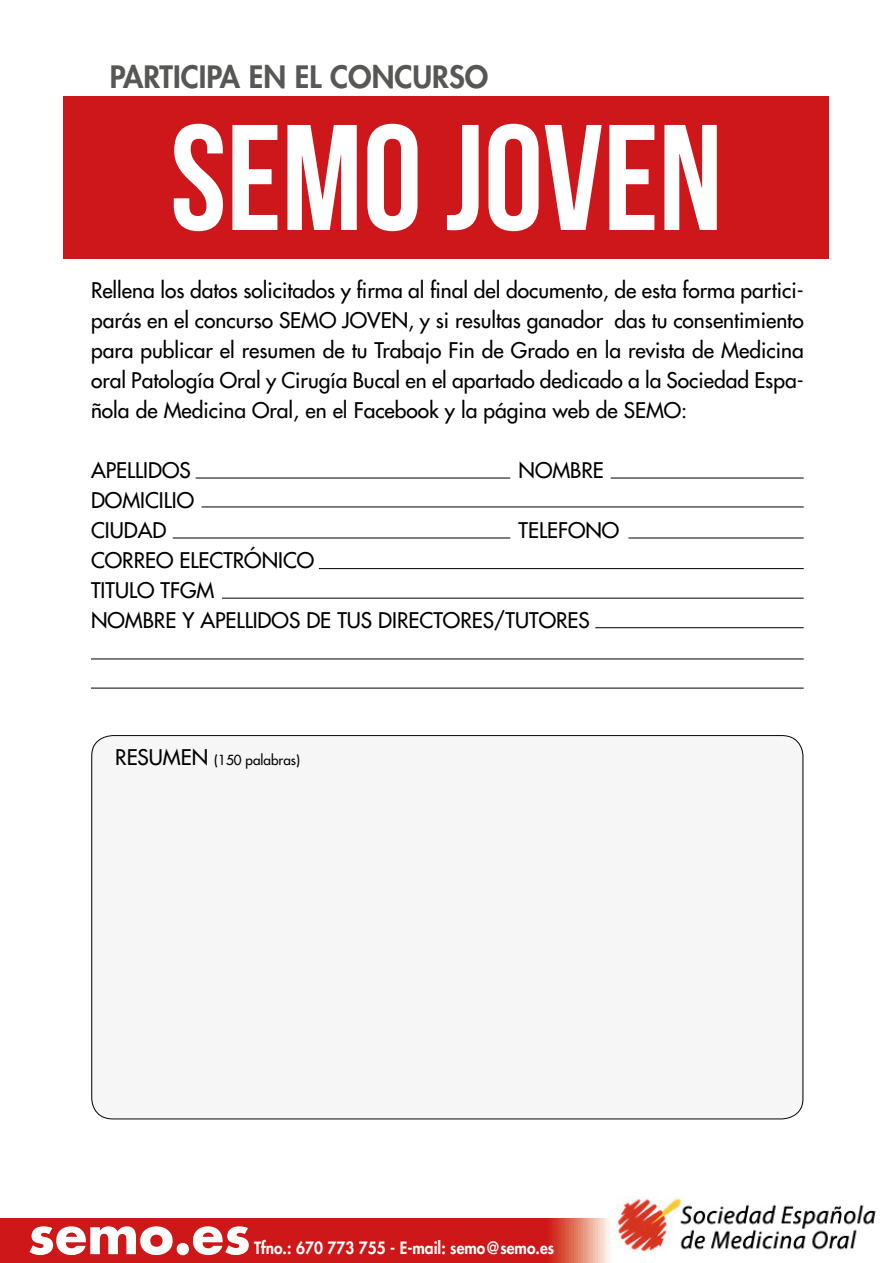
<style>
.page{position:relative;width:893px;height:1263px;background:#fff}
.page>*{position:absolute;margin:0;border:0;box-sizing:border-box;transform-origin:0 0}
.t1{font:150px "Bebas Neue";color:#fff}
.t2{font:700 52.5px "Futura LT";color:#fff}
.t3{font:800 30px "Futura LT";color:#575756}
.t4{font:21px/30px "Futura LT";color:#000}
.t5{font:800 16.5px "Futura LT";color:#fff;scale:.94 1}
.t6{font:13.5px "Futura LT";color:#000}
.s1{font-size:21px}
</style>
<div class="page">
<img style="left:617px;top:1196px;width:259px;height:56px">
<div style="left:92px;top:735px;width:711px;height:384px;background:#f6f6f6;border-radius:21px"></div>
<div style="left:64px;top:97px;width:765px;height:162px;background:#cd171a"></div>
<svg style="left:0;top:1218px;width:610px;height:45px;background:#cf2222"></svg>
<hr style="left:611px;top:478px;width:193px;height:1px;background:#000">
<hr style="left:628px;top:538px;width:176px;height:1px;background:#000">
<hr style="left:196px;top:478px;width:314px;height:1px;background:#000">
<hr style="left:202px;top:507px;width:602px;height:1px;background:#000">
<hr style="left:173px;top:538px;width:337px;height:1px;background:#000">
<hr style="left:319px;top:568px;width:485px;height:1px;background:#000">
<hr style="left:222px;top:598px;width:582px;height:1px;background:#000">
<hr style="left:595px;top:627px;width:209px;height:1px;background:#000">
<hr style="left:91px;top:659px;width:713px;height:1px;background:#000">
<hr style="left:91px;top:688px;width:713px;height:1px;background:#000">
<h3 class="t3" style="left:110px;top:57px;width:380px">PARTICIPA EN EL CONCURSO</h3>
<h1 class="t1" style="left:170px;top:96px;width:554px">SEMO JOVEN</h1>
<p class="t4" style="left:91px;top:275px;width:714px;text-align:justify">Rellena los datos solicitados y firma al final del documento, de esta forma partici&shy;parás en el concurso SEMO JOVEN, y si resultas ganador das tu consentimiento para publicar el resumen de tu Trabajo Fin de Grado en la revista de Medicina oral Patología Oral y Cirugía Bucal en el apartado dedicado a la Sociedad Espa&shy;ñola de Medicina Oral, en el Facebook y la página web de SEMO:</p>
<p class="t4" style="left:91px;top:455px;width:101px">APELLIDOS</p>
<p class="t4" style="left:518px;top:455px;width:87px">NOMBRE</p>
<p class="t4" style="left:91px;top:485px;width:105px">DOMICILIO<br>CIUDAD</p>
<p class="t4" style="left:518px;top:515px;width:102px">TELEFONO</p>
<p class="t4" style="left:91px;top:545px;width:500px">CORREO ELECTRÓNICO<br>TITULO TFGM<br>NOMBRE Y APELLIDOS DE TUS DIRECTORES/TUTORES</p>
<p class="t6" style="left:115px;top:751px;width:186px"><span class="s1">RESUMEN</span> (150 palabras)</p>
<h2 class="t2" style="left:28px;top:1199px;width:224px">semo.es</h2>
<p class="t5" style="left:254px;top:1236px;width:321px">Tfno.: 670 773 755 - E-mail: semo@semo.es</p>
</div>
